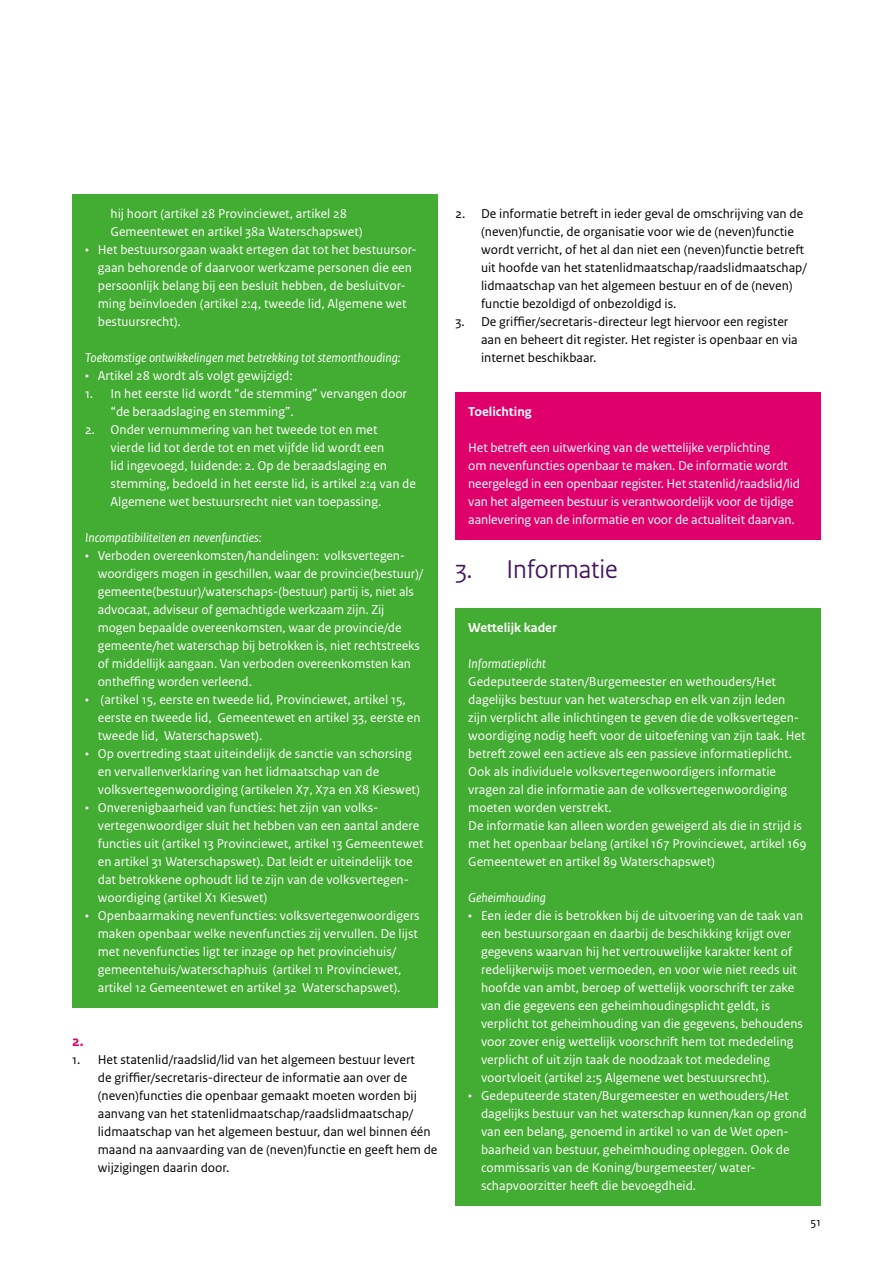
<style>
.page{position:relative;width:893px;height:1263px;background:#fff}
.page>*{position:absolute;margin:0;border:0;box-sizing:border-box;transform-origin:0 0}
.t1{font:27px "Rijksoverheid Sans Heading";color:#44165d}
.t2{font:700 15px "Rijksoverheid Sans Text";color:#e0006c}
.t3{font:13.5px/18px "Rijksoverheid Sans Text";color:#fff}
.t4{font:13.5px/18px "Rijksoverheid Sans Text";color:#000}
.t5{font:italic 13.5px "Rijksoverheid Sans Text";color:#fff}
.t6{font:700 13.5px "Rijksoverheid Sans Text";color:#fff}
.t7{font:12px "Rijksoverheid Sans Text";color:#000}
</style>
<div class="page">
<div style="left:72px;top:194px;width:365px;height:57px;background:#43ac32"></div>
<div style="left:72px;top:230px;width:365px;height:111px;background:#43ac32"></div>
<div style="left:72px;top:338px;width:365px;height:39px;background:#43ac32"></div>
<div style="left:72px;top:374px;width:365px;height:57px;background:#43ac32"></div>
<div style="left:72px;top:410px;width:365px;height:111px;background:#43ac32"></div>
<div style="left:72px;top:518px;width:365px;height:39px;background:#43ac32"></div>
<div style="left:72px;top:536px;width:365px;height:165px;background:#43ac32"></div>
<div style="left:72px;top:680px;width:365px;height:75px;background:#43ac32"></div>
<div style="left:72px;top:734px;width:365px;height:75px;background:#43ac32"></div>
<div style="left:72px;top:788px;width:365px;height:129px;background:#43ac32"></div>
<div style="left:72px;top:896px;width:365px;height:112px;background:#43ac32"></div>
<div style="left:455px;top:392px;width:366px;height:39px;background:#e0006c"></div>
<div style="left:455px;top:428px;width:366px;height:112px;background:#e0006c"></div>
<div style="left:455px;top:608px;width:366px;height:39px;background:#43ac32"></div>
<div style="left:455px;top:644px;width:366px;height:39px;background:#43ac32"></div>
<div style="left:455px;top:662px;width:366px;height:165px;background:#43ac32"></div>
<div style="left:455px;top:806px;width:366px;height:75px;background:#43ac32"></div>
<div style="left:455px;top:878px;width:366px;height:39px;background:#43ac32"></div>
<div style="left:455px;top:896px;width:366px;height:201px;background:#43ac32"></div>
<div style="left:455px;top:1076px;width:366px;height:129px;background:#43ac32"></div>
<p class="t3" style="left:111px;top:205px;width:254px">hij hoort (artikel 28 Provinciewet, artikel 28<br>Gemeentewet en artikel 38a Waterschapswet)</p>
<p class="t3" style="left:98px;top:241px;width:321px;text-indent:-13px">• Het bestuursorgaan waakt ertegen dat tot het bestuursor&shy;gaan behorende of daarvoor werkzame personen die een persoonlijk belang bij een besluit hebben, de besluitvor&shy;ming beïnvloeden (artikel 2:4, tweede lid, Algemene wet bestuursrecht).</p>
<p class="t5" style="left:85px;top:350px;width:317px">Toekomstige ontwikkelingen met betrekking tot stemonthouding:</p>
<p class="t3" style="left:85px;top:367px;width:209px">• Artikel 28 wordt als volgt gewijzigd:</p>
<p class="t3" style="left:111px;top:385px;width:298px;text-indent:-26px">1. In het eerste lid wordt “de stemming” vervangen door “de beraadslaging en stemming”.</p>
<p class="t3" style="left:111px;top:421px;width:307px;text-indent:-26px">2. Onder vernummering van het tweede tot en met<br>vierde lid tot derde tot en met vijfde lid wordt een<br>lid ingevoegd, luidende: 2. Op de beraadslaging en stemming, bedoeld in het eerste lid, is artikel 2:4 van de Algemene wet bestuursrecht niet van toepassing.</p>
<p class="t5" style="left:85px;top:530px;width:178px">Incompatibiliteiten en nevenfuncties:</p>
<p class="t3" style="left:98px;top:547px;width:327px;text-indent:-13px">• Verboden overeenkomsten/handelingen: volksvertegen&shy;woordigers mogen in geschillen, waar de provincie(bestuur)/ gemeente(bestuur)/waterschaps-(bestuur) partij is, niet als advocaat, adviseur of gemachtigde werkzaam zijn. Zij mogen bepaalde overeenkomsten, waar de provincie/de gemeente/het waterschap bij betrokken is, niet rechtstreeks of middellijk aangaan. Van verboden overeenkomsten kan ontheffing worden verleend.</p>
<p class="t3" style="left:98px;top:691px;width:324px;text-indent:-13px">• (artikel 15, eerste en tweede lid, Provinciewet, artikel 15, eerste en tweede lid, Gemeentewet en artikel 33, eerste en tweede lid, Waterschapswet).</p>
<p class="t3" style="left:98px;top:745px;width:324px;text-indent:-13px">• Op overtreding staat uiteindelijk de sanctie van schorsing en vervallenverklaring van het lidmaatschap van de volksvertegenwoordiging (artikelen X7, X7a en X8 Kieswet)</p>
<p class="t3" style="left:98px;top:799px;width:327px;text-indent:-13px">• Onverenigbaarheid van functies: het zijn van volks&shy;vertegenwoordiger sluit het hebben van een aantal andere functies uit (artikel 13 Provinciewet, artikel 13 Gemeentewet en artikel 31 Waterschapswet). Dat leidt er uiteindelijk toe dat betrokkene ophoudt lid te zijn van de volksvertegen&shy;woordiging (artikel X1 Kieswet)</p>
<p class="t3" style="left:98px;top:907px;width:323px;text-indent:-13px">• Openbaarmaking nevenfuncties: volksvertegenwoordigers maken openbaar welke nevenfuncties zij vervullen. De lijst met nevenfuncties ligt ter inzage op het provinciehuis/ gemeentehuis/waterschaphuis (artikel 11 Provinciewet, artikel 12 Gemeentewet en artikel 32 Waterschapswet).</p>
<p class="t2" style="left:72px;top:1032px;width:13px">2.</p>
<p class="t4" style="left:98px;top:1051px;width:341px;text-indent:-26px">1. Het statenlid/raadslid/lid van het algemeen bestuur levert<br>de griffier/secretaris-directeur de informatie aan over de (neven)functies die openbaar gemaakt moeten worden bij aanvang van het statenlidmaatschap/raadslidmaatschap/ lidmaatschap van het algemeen bestuur, dan wel binnen één maand na aanvaarding van de (neven)functie en geeft hem de wijzigingen daarin door.</p>
<p class="t4" style="left:481px;top:205px;width:327px;text-indent:-26px">2. De informatie betreft in ieder geval de omschrijving van de (neven)functie, de organisatie voor wie de (neven)functie wordt verricht, of het al dan niet een (neven)functie betreft uit hoofde van het statenlidmaatschap/raadslidmaatschap/ lidmaatschap van het algemeen bestuur en of de (neven) functie bezoldigd of onbezoldigd is.</p>
<p class="t4" style="left:481px;top:313px;width:318px;text-indent:-26px">3. De griffier/secretaris-directeur legt hiervoor een register aan en beheert dit register. Het register is openbaar en via internet beschikbaar.</p>
<p class="t6" style="left:468px;top:404px;width:65px">Toelichting</p>
<p class="t3" style="left:468px;top:439px;width:333px">Het betreft een uitwerking van de wettelijke verplichting<br>om nevenfuncties openbaar te maken. De informatie wordt neergelegd in een openbaar register. Het statenlid/raadslid/lid van het algemeen bestuur is verantwoordelijk voor de tijdige aanlevering van de informatie en voor de actualiteit daarvan.</p>
<h1 class="t1" style="left:455px;top:553px;width:164px">3. Informatie</h1>
<p class="t6" style="left:468px;top:620px;width:90px">Wettelijk kader</p>
<p class="t5" style="left:468px;top:656px;width:79px">Informatieplicht</p>
<p class="t3" style="left:468px;top:673px;width:340px">Gedeputeerde staten/Burgemeester en wethouders/Het dagelijks bestuur van het waterschap en elk van zijn leden zijn verplicht alle inlichtingen te geven die de volksvertegen&shy;woordiging nodig heeft voor de uitoefening van zijn taak. Het betreft zowel een actieve als een passieve informatieplicht.<br>Ook als individuele volksvertegenwoordigers informatie vragen zal die informatie aan de volksvertegenwoordiging moeten worden verstrekt.<br>De informatie kan alleen worden geweigerd als die in strijd is met het openbaar belang (artikel 167 Provinciewet, artikel 169<br>Gemeentewet en artikel 89 Waterschapswet)</p>
<p class="t5" style="left:468px;top:890px;width:79px">Geheimhouding</p>
<p class="t3" style="left:481px;top:907px;width:324px;text-indent:-13px">• Een ieder die is betrokken bij de uitvoering van de taak van een bestuursorgaan en daarbij de beschikking krijgt over gegevens waarvan hij het vertrouwelijke karakter kent of redelijkerwijs moet vermoeden, en voor wie niet reeds uit hoofde van ambt, beroep of wettelijk voorschrift ter zake van die gegevens een geheimhoudingsplicht geldt, is verplicht tot geheimhouding van die gegevens, behoudens voor zover enig wettelijk voorschrift hem tot mededeling verplicht of uit zijn taak de noodzaak tot mededeling voortvloeit (artikel 2:5 Algemene wet bestuursrecht).</p>
<p class="t3" style="left:481px;top:1087px;width:327px;text-indent:-13px">• Gedeputeerde staten/Burgemeester en wethouders/Het dagelijks bestuur van het waterschap kunnen/kan op grond van een belang, genoemd in artikel 10 van de Wet open&shy;baarheid van bestuur, geheimhouding opleggen. Ook de commissaris van de Koning/burgemeester/ water&shy;schapvoorzitter heeft die bevoegdheid.</p>
<p class="t7" style="left:810px;top:1215px;width:12px">51</p>
</div>
